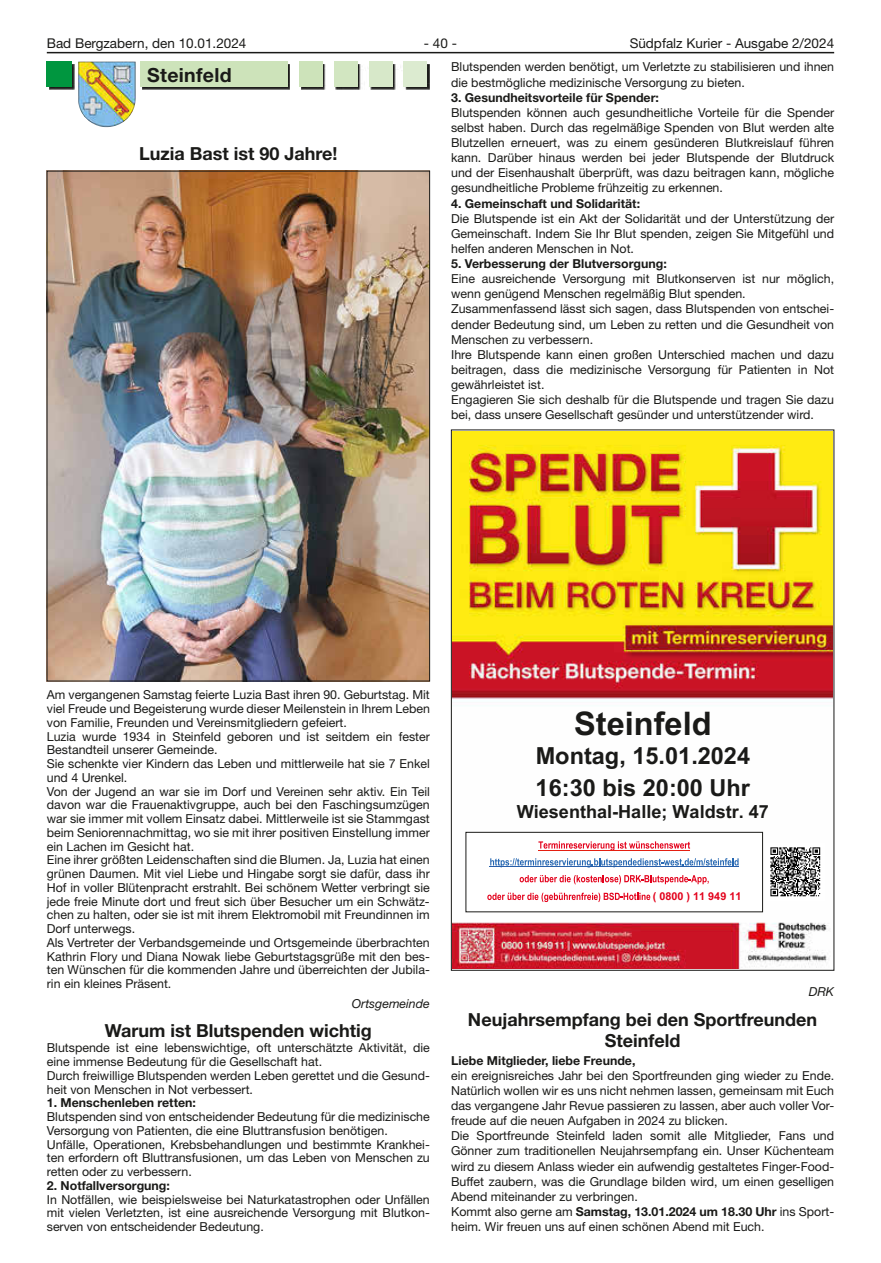
<style>
.page{position:relative;width:881px;height:1263px;background:#fff}
.page>*{position:absolute;margin:0;border:0;box-sizing:border-box;transform-origin:0 0}
.t1{font:700 32.55px "Kdwrvm Arial";color:#1a1a18}
.t2{font:700 23.55px/32.4px "Kdwrvm Arial";color:#1a1a18}
.t3{font:700 19.5px "Helvetica Neue LT";letter-spacing:.015em;color:#1a1a18}
.t4{font:700 18.15px "Kdwrvm Arial";color:#1a1a18}
.t5{font:700 18px/21.3px "Helvetica Neue LT";color:#1a1a18;text-align:center}
.t6{font:13.5px "Helvetica Neue LT";color:#1a1a18}
.t7{font:12.3px/13.8px "Helvetica Neue LT";color:#1a1a18}
.t8{font:700 12.3px "Helvetica Neue LT";color:#1a1a18}
.t9{font:italic 12.3px "Helvetica Neue LT";color:#1a1a18}
.t10{font:700 10.8px "Kdwrvm Arial";letter-spacing:.005em;color:#e3001b}
.s1{font-weight:700}
</style>
<div class="page">
<hr style="left:47px;top:52px;width:786px;height:1px;background:#1a1a18">
<img style="left:453px;top:432px;width:378px;height:536px">
<div style="left:465px;top:832px;width:297px;height:80px;background:#fff"></div>
<div style="left:465px;top:832px;width:297px;height:80px;border:1px solid #1a1a18"></div>
<svg style="left:538px;top:841px;width:151px;height:9px"></svg>
<hr style="left:538px;top:850px;width:152px;height:1px;background:#e41e10">
<svg style="left:490px;top:858px;width:248px;height:8px"></svg>
<hr style="left:489px;top:866px;width:249px;height:1px;background:#275eaa">
<svg style="left:519px;top:875px;width:189px;height:9px"></svg>
<svg style="left:487px;top:893px;width:163px;height:9px"></svg>
<img style="left:766px;top:843px;width:57px;height:58px">
<div style="left:142px;top:64px;width:148px;height:25px;background:#1a1a18"></div>
<div style="left:140px;top:62px;width:147px;height:25px;background:#cde3ba"></div>
<div style="left:49px;top:64px;width:25px;height:25px;background:#1a1a18"></div>
<div style="left:47px;top:62px;width:25px;height:25px;background:#00963f"></div>
<svg style="left:301px;top:64px;width:128px;height:25px"></svg>
<div style="left:333px;top:62px;width:24px;height:25px;background:#d2e6c1"></div>
<div style="left:368px;top:62px;width:24px;height:25px;background:#d7e8c9"></div>
<div style="left:403px;top:62px;width:24px;height:25px;background:#dcebd0"></div>
<div style="left:299px;top:62px;width:23px;height:25px;background:#cde3ba"></div>
<img style="left:78px;top:62px;width:58px;height:65px">
<img style="left:49px;top:173px;width:378px;height:506px">
<p class="t6" style="left:47px;top:35px;width:201px">Bad Bergzabern, den 10.01.2024</p>
<p class="t6" style="left:424px;top:35px;width:35px">- 40 -</p>
<p class="t6" style="left:629px;top:35px;width:206px">Südpfalz Kurier - Ausgabe 2/2024</p>
<p class="t7" style="left:451px;top:59px;width:384px;line-height:15.1px">Blutspenden werden benötigt, um Verletzte zu stabilisieren und ihnen die bestmögliche medizinische Versorgung zu bieten.</p>
<p class="t8" style="left:451px;top:90px;width:209px">3. Gesundheitsvorteile für Spender:</p>
<p class="t7" style="left:451px;top:105px;width:384px;line-height:15.1px;text-align:justify">Blutspenden können auch gesundheitliche Vorteile für die Spender selbst haben. Durch das regelmäßige Spenden von Blut werden alte Blutzellen erneuert, was zu einem gesünderen Blutkreislauf führen kann. Darüber hinaus werden bei jeder Blutspende der Blutdruck und der Eisenhaushalt überprüft, was dazu beitragen kann, mögliche gesundheitliche Probleme frühzeitig zu erkennen.</p>
<p class="t8" style="left:451px;top:195px;width:190px">4. Gemeinschaft und Solidarität:</p>
<p class="t7" style="left:451px;top:210px;width:384px;line-height:15.1px;text-align:justify">Die Blutspende ist ein Akt der Solidarität und der Unterstützung der Gemeinschaft. Indem Sie Ihr Blut spenden, zeigen Sie Mitgefühl und helfen anderen Menschen in Not.</p>
<p class="t8" style="left:451px;top:256px;width:217px">5. Verbesserung der Blutversorgung:</p>
<p class="t7" style="left:451px;top:271px;width:384px;line-height:15.1px">Eine ausreichende Versorgung mit Blutkonserven ist nur möglich, wenn genügend Menschen regelmäßig Blut spenden.<br>Zusammenfassend lässt sich sagen, dass Blutspenden von entschei&shy;dender Bedeutung sind, um Leben zu retten und die Gesundheit von Menschen zu verbessern.<br>Ihre Blutspende kann einen großen Unterschied machen und dazu beitragen, dass die medizinische Versorgung für Patienten in Not gewährleistet ist.<br>Engagieren Sie sich deshalb für die Blutspende und tragen Sie dazu bei, dass unsere Gesellschaft gesünder und unterstützender wird.</p>
<h3 class="t3" style="left:147px;top:63px;width:86px">Steinfeld</h3>
<h3 class="t5" style="left:139px;top:142px;width:200px">Luzia Bast ist 90 Jahre!</h3>
<p class="t7" style="left:47px;top:688px;width:384px">Am vergangenen Samstag feierte Luzia Bast ihren 90. Geburtstag. Mit viel Freude und Begeisterung wurde dieser Meilenstein in Ihrem Leben von Familie, Freunden und Vereinsmitgliedern gefeiert.<br>Luzia wurde 1934 in Steinfeld geboren und ist seitdem ein fester Bestandteil unserer Gemeinde.<br>Sie schenkte vier Kindern das Leben und mittlerweile hat sie 7 Enkel und 4 Urenkel.<br>Von der Jugend an war sie im Dorf und Vereinen sehr aktiv. Ein Teil davon war die Frauenaktivgruppe, auch bei den Faschingsumzügen war sie immer mit vollem Einsatz dabei. Mittlerweile ist sie Stammgast beim Seniorennachmittag, wo sie mit ihrer positiven Einstellung immer ein Lachen im Gesicht hat.<br>Eine ihrer größten Leidenschaften sind die Blumen. Ja, Luzia hat einen grünen Daumen. Mit viel Liebe und Hingabe sorgt sie dafür, dass ihr Hof in voller Blütenpracht erstrahlt. Bei schönem Wetter verbringt sie jede freie Minute dort und freut sich über Besucher um ein Schwätz&shy;chen zu halten, oder sie ist mit ihrem Elektromobil mit Freundinnen im Dorf unterwegs.<br>Als Vertreter der Verbandsgemeinde und Ortsgemeinde überbrachten Kathrin Flory und Diana Nowak liebe Geburtstagsgrüße mit den bes&shy;ten Wünschen für die kommenden Jahre und überreichten der Jubila&shy;rin ein kleines Präsent.</p>
<p class="t9" style="left:352px;top:996px;width:79px">Ortsgemeinde</p>
<h3 class="t5" style="left:105px;top:1019px;width:268px">Warum ist Blutspenden wichtig</h3>
<p class="t7" style="left:47px;top:1041px;width:384px">Blutspende ist eine lebenswichtige, oft unterschätzte Aktivität, die eine immense Bedeutung für die Gesellschaft hat.<br>Durch freiwillige Blutspenden werden Leben gerettet und die Gesund&shy;heit von Menschen in Not verbessert.</p>
<p class="t8" style="left:47px;top:1095px;width:150px">1. Menschenleben retten:</p>
<p class="t7" style="left:47px;top:1110px;width:384px">Blutspenden sind von entscheidender Bedeutung für die medizinische Versorgung von Patienten, die eine Bluttransfusion benötigen.<br>Unfälle, Operationen, Krebsbehandlungen und bestimmte Krankhei&shy;ten erfordern oft Bluttransfusionen, um das Leben von Menschen zu retten oder zu verbessern.</p>
<p class="t8" style="left:47px;top:1178px;width:125px">2. Notfallversorgung:</p>
<p class="t7" style="left:47px;top:1192px;width:384px;text-align:justify">In Notfällen, wie beispielsweise bei Naturkatastrophen oder Unfällen mit vielen Verletzten, ist eine ausreichende Versorgung mit Blutkon&shy;serven von entscheidender Bedeutung.</p>
<h1 class="t1" style="left:574px;top:702px;width:139px">Steinfeld</h1>
<h2 class="t2" style="left:535px;top:740px;width:216px">Montag, 15.01.2024<br>16:30 bis 20:00 Uhr</h2>
<h3 class="t4" style="left:516px;top:800px;width:254px">Wiesenthal-Halle; Waldstr. 47</h3>
<p class="t10" style="left:652px;top:889px;width:90px">( 0800 ) 11 949 11</p>
<p class="t9" style="left:808px;top:984px;width:27px">DRK</p>
<h3 class="t5" style="left:468px;top:1009px;width:351px">Neujahrsempfang bei den Sportfreunden<br>Steinfeld</h3>
<p class="t8" style="left:451px;top:1053px;width:186px">Liebe Mitglieder, liebe Freunde,</p>
<p class="t7" style="left:451px;top:1068px;width:384px;line-height:15.1px">ein ereignisreiches Jahr bei den Sportfreunden ging wieder zu Ende.<br>Natürlich wollen wir es uns nicht nehmen lassen, gemeinsam mit Euch das vergangene Jahr Revue passieren zu lassen, aber auch voller Vor&shy;freude auf die neuen Aufgaben in 2024 zu blicken.<br>Die Sportfreunde Steinfeld laden somit alle Mitglieder, Fans und Gönner zum traditionellen Neujahrsempfang ein. Unser Küchenteam wird zu diesem Anlass wieder ein aufwendig gestaltetes Finger-Food-Buffet zaubern, was die Grundlage bilden wird, um einen geselligen Abend miteinander zu verbringen.<br>Kommt also gerne am <span class="s1">Samstag, 13.01.2024 um 18.30 Uhr</span> ins Sport&shy;heim. Wir freuen uns auf einen schönen Abend mit Euch.</p>
</div>
